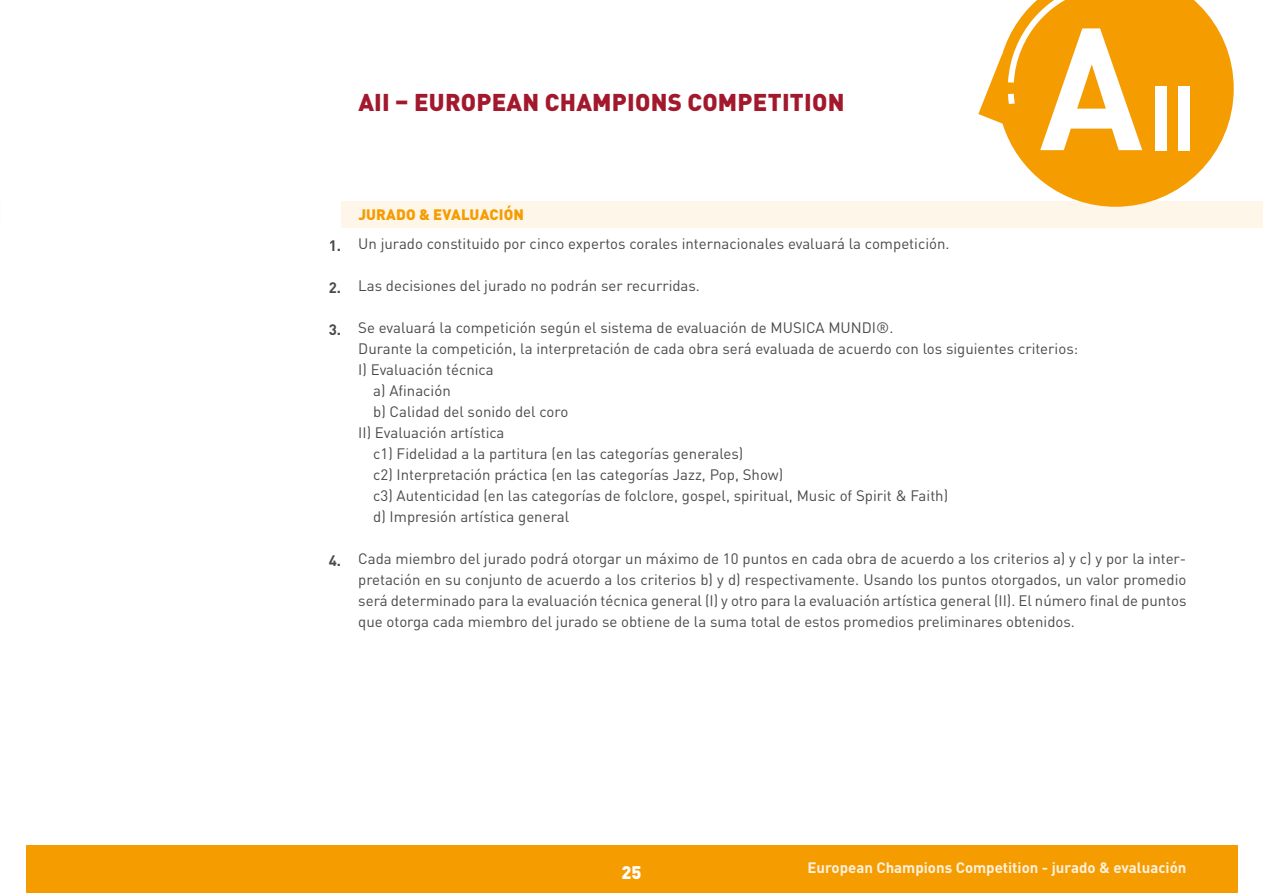
<style>
.page{position:relative;width:1263px;height:893px;background:#fff}
.page>*{position:absolute;margin:0;border:0;box-sizing:border-box;transform-origin:0 0}
.t1{font:700 90px "DIN Pro";color:#fff;scale:.95 1}
.t2{font:900 24px "DIN Pro";letter-spacing:.01em;color:#a2192d}
.t3{font:900 18px "DIN Pro";color:#fff}
.t4{font:15px/21px "DIN Pro";color:#4a4a49;text-align:justify}
.t5{font:700 15px "DIN Pro";color:#fff1df}
.t6{font:900 15px "DIN Pro";letter-spacing:.01em;color:#f59c00}
.t7{font:700 15px "DIN Pro";color:#4a4a49}
.s1{font-size:171px}
</style>
<div class="page">
<div style="left:26px;top:845px;width:1211px;height:48px;background:#f59c00"></div>
<div style="left:341px;top:201px;width:922px;height:27px;background:#fff6ea"></div>
<svg style="left:978px;top:0;width:256px;height:207px;fill:#f59c00"></svg>
<svg style="left:1008px;top:0;width:86px;height:83px;background:#f6aa26"></svg>
<svg style="left:1008px;top:94px;width:7px;height:10px"></svg>
<h2 class="t2" style="left:358px;top:86px;width:488px">AII – EUROPEAN CHAMPIONS COMPETITION</h2>
<h1 class="t1" style="left:1039px;top:56px;width:167px"><span class="s1">A</span>II</h1>
<p class="t7" style="left:329px;top:235px;width:14px">1.</p>
<p class="t7" style="left:329px;top:277px;width:14px">2.</p>
<p class="t7" style="left:329px;top:319px;width:14px">3.</p>
<p class="t7" style="left:329px;top:550px;width:14px">4.</p>
<p class="t6" style="left:358px;top:204px;width:167px">JURADO &amp; EVALUACIÓN</p>
<p class="t4" style="left:358px;top:233px;width:593px">Un jurado constituido por cinco expertos corales internacionales evaluará la competición.</p>
<p class="t4" style="left:358px;top:275px;width:343px">Las decisiones del jurado no podrán ser recurridas.</p>
<p class="t4" style="left:358px;top:317px;width:537px">Se evaluará la competición según el sistema de evaluación de MUSICA MUNDI®.</p>
<p class="t4" style="left:358px;top:338px;width:721px">Durante la competición, la interpretación de cada obra será evaluada de acuerdo con los siguientes criterios:</p>
<p class="t4" style="left:358px;top:359px;width:137px">I) Evaluación técnica</p>
<p class="t4" style="left:373px;top:380px;width:79px">a) Afinación</p>
<p class="t4" style="left:373px;top:401px;width:196px">b) Calidad del sonido del coro</p>
<p class="t4" style="left:358px;top:422px;width:148px">II) Evaluación artística</p>
<p class="t4" style="left:373px;top:443px;width:371px">c1) Fidelidad a la partitura (en las categorías generales)</p>
<p class="t4" style="left:373px;top:464px;width:411px">c2) Interpretación práctica (en las categorías Jazz, Pop, Show)</p>
<p class="t4" style="left:373px;top:485px;width:576px">c3) Autenticidad (en las categorías de folclore, gospel, spiritual, Music of Spirit &amp; Faith)</p>
<p class="t4" style="left:373px;top:506px;width:197px">d) Impresión artística general</p>
<p class="t4" style="left:358px;top:548px;width:830px">Cada miembro del jurado podrá otorgar un máximo de 10 puntos en cada obra de acuerdo a los criterios a) y c) y por la inter&shy;pretación en su conjunto de acuerdo a los criterios b) y d) respectivamente. Usando los puntos otorgados, un valor promedio será determinado para la evaluación técnica general (I) y otro para la evaluación artística general (II). El número final de puntos que otorga cada miembro del jurado se obtiene de la suma total de estos promedios preliminares obtenidos.</p>
<p class="t3" style="left:621px;top:860px;width:22px">25</p>
<p class="t5" style="left:807px;top:857px;width:380px">European Champions Competition - jurado &amp; evaluación</p>
</div>
